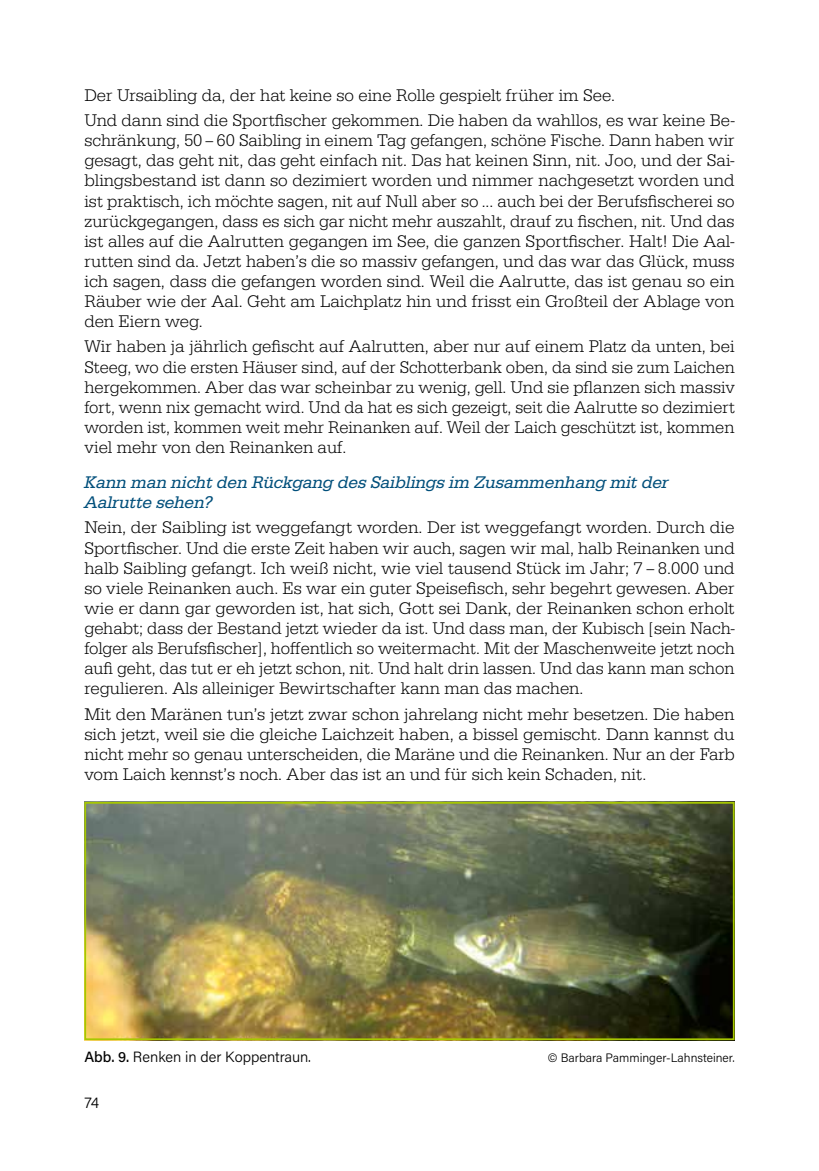
<style>
.page{position:relative;width:819px;height:1171px;background:#fff}
.page>*{position:absolute;margin:0;border:0;box-sizing:border-box;transform-origin:0 0}
.t1{font:300 17.5px/20.1px "Serifa";color:#000;text-align:justify}
.t2{font:italic 17.5px/20.1px "Serifa";color:#004f7b}
.t3{font:300 15.75px "Acumin Pro";color:#000}
.t4{font:300 14.88px "Acumin Pro";color:#000}
.t5{font:300 12.25px "Acumin Pro";color:#000}
.s1{font-weight:500}
</style>
<div class="page">
<img style="left:87px;top:805px;width:644px;height:232px">
<div style="left:84px;top:802px;width:650px;height:238px;border:2px solid #a6c700"></div>
<p class="t1" style="left:84px;top:83px;width:651px;line-height:25px">Der Ursaibling da, der hat keine so eine Rolle gespielt früher im See.<br>Und dann sind die Sportfischer gekommen. Die haben da wahllos, es war keine Be-</p>
<p class="t1" style="left:84px;top:130px;width:651px">schränkung, 50 – 60 Saibling in einem Tag gefangen, schöne Fische. Dann haben wir gesagt, das geht nit, das geht einfach nit. Das hat keinen Sinn, nit. Joo, und der Sai&shy;blingsbestand ist dann so dezimiert worden und nimmer nachgesetzt worden und ist praktisch, ich möchte sagen, nit auf Null aber so ... auch bei der Berufsfischerei so zurückgegangen, dass es sich gar nicht mehr auszahlt, drauf zu fischen, nit. Und das ist alles auf die Aalrutten gegangen im See, die ganzen Sportfischer. Halt! Die Aal&shy;rutten sind da. Jetzt haben’s die so massiv gefangen, und das war das Glück, muss ich sagen, dass die gefangen worden sind. Weil die Aalrutte, das ist genau so ein Räuber wie der Aal. Geht am Laichplatz hin und frisst ein Großteil der Ablage von den Eiern weg.</p>
<p class="t1" style="left:84px;top:337px;width:652px">Wir haben ja jährlich gefischt auf Aalrutten, aber nur auf einem Platz da unten, bei Steeg, wo die ersten Häuser sind, auf der Schotterbank oben, da sind sie zum Laichen hergekommen. Aber das war scheinbar zu wenig, gell. Und sie pflanzen sich massiv fort, wenn nix gemacht wird. Und da hat es sich gezeigt, seit die Aalrutte so dezimiert worden ist, kommen weit mehr Reinanken auf. Weil der Laich geschützt ist, kommen viel mehr von den Reinanken auf.</p>
<p class="t2" style="left:84px;top:472px;width:586px">Kann man nicht den Rückgang des Saiblings im Zusammenhang mit der<br>Aalrutte sehen?</p>
<p class="t1" style="left:84px;top:518px;width:651px">Nein, der Saibling ist weggefangt worden. Der ist weggefangt worden. Durch die Sportfischer. Und die erste Zeit haben wir auch, sagen wir mal, halb Reinanken und halb Saibling gefangt. Ich weiß nicht, wie viel tausend Stück im Jahr; 7 – 8.000 und so viele Reinanken auch. Es war ein guter Speisefisch, sehr begehrt gewesen. Aber wie er dann gar geworden ist, hat sich, Gott sei Dank, der Reinanken schon erholt gehabt; dass der Bestand jetzt wieder da ist. Und dass man, der Kubisch [sein Nach&shy;folger als Berufsfischer], hoffentlich so weitermacht. Mit der Maschenweite jetzt noch aufi geht, das tut er eh jetzt schon, nit. Und halt drin lassen. Und das kann man schon regulieren. Als alleiniger Bewirtschafter kann man das machen.</p>
<p class="t1" style="left:84px;top:704px;width:652px">Mit den Maränen tun’s jetzt zwar schon jahrelang nicht mehr besetzen. Die haben sich jetzt, weil sie die gleiche Laichzeit haben, a bissel gemischt. Dann kannst du nicht mehr so genau unterscheiden, die Maräne und die Reinanken. Nur an der Farb vom Laich kennst’s noch. Aber das ist an und für sich kein Schaden, nit.</p>
<p class="t4" style="left:84px;top:1046px;width:228px"><span class="s1">Abb. 9.</span> Renken in der Koppentraun.</p>
<p class="t5" style="left:548px;top:1049px;width:188px">© Barbara Pamminger-Lahnsteiner.</p>
<p class="t3" style="left:84px;top:1092px;width:16px">74</p>
</div>
